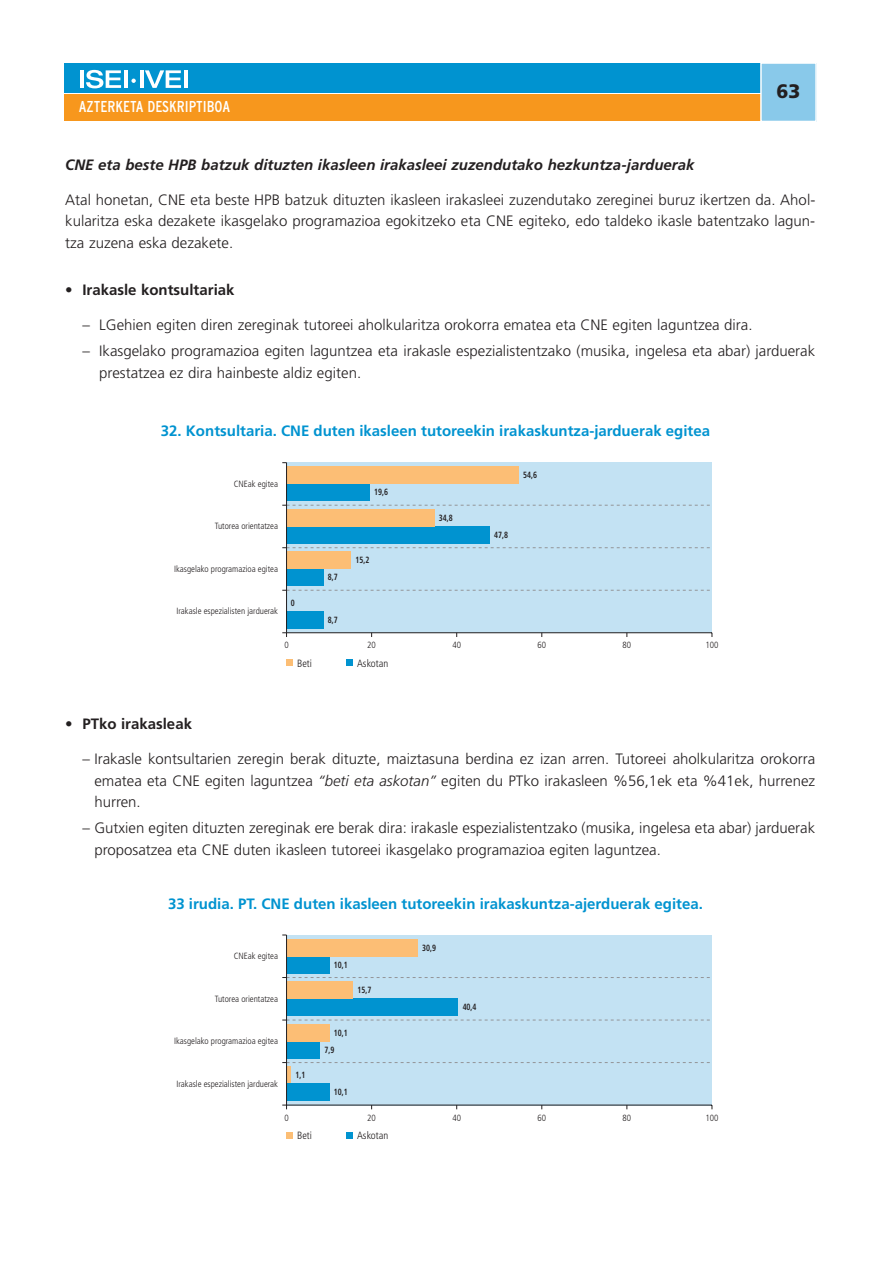
<style>
.page{position:relative;width:893px;height:1263px;background:#fff}
.page>*{position:absolute;margin:0;border:0;box-sizing:border-box;transform-origin:0 0}
.t1{font:900 19.5px "Frutiger";color:#231f20}
.t2{font:condensed 15.75px "Interstate";color:#fff}
.t3{font:300 15px/21.8px "Frutiger";color:#231f20;text-align:justify}
.t4{font:700 15px "Frutiger";color:#0093d0}
.t5{font:italic 700 15px "Frutiger";color:#231f20}
.t6{font:700 15px "Frutiger";color:#231f20}
.t7{font:300 condensed 10.5px "Frutiger";color:#231f20}
.t8{font:300 condensed 9px "Frutiger";color:#231f20}
.t9{font:700 condensed 9px "Frutiger";color:#231f20;scale:.85 1}
.s1{font-style:italic}
</style>
<div class="page">
<div style="left:64px;top:64px;width:697px;height:29px;background:#0093d0"></div>
<div style="left:64px;top:95px;width:697px;height:26px;background:#f7971d"></div>
<svg style="left:131px;top:79px;width:5px;height:4px"></svg>
<hr style="left:80px;top:70px;width:4px;height:18px;background:#fff">
<svg style="left:86px;top:70px;width:35px;height:18px"></svg>
<hr style="left:124px;top:70px;width:3px;height:18px;background:#fff">
<hr style="left:140px;top:70px;width:3px;height:18px;background:#fff">
<svg style="left:145px;top:70px;width:36px;height:18px"></svg>
<hr style="left:184px;top:70px;width:3px;height:18px;background:#fff">
<div style="left:761px;top:63px;width:55px;height:58px;background:#89c9ea"></div>
<div style="left:760px;top:62px;width:56px;height:60px;border:2px solid #fff"></div>
<div style="left:286px;top:463px;width:426px;height:170px;background:#c3e2f3"></div>
<svg style="left:282px;top:590px;width:428px;height:1px"></svg>
<svg style="left:282px;top:547px;width:428px;height:1px"></svg>
<svg style="left:282px;top:505px;width:428px;height:1px"></svg>
<div style="left:286px;top:612px;width:37px;height:17px;background:#0093d0"></div>
<hr style="left:286px;top:633px;width:426px;height:1px;background:#231f20">
<div style="left:286px;top:569px;width:37px;height:17px;background:#0093d0"></div>
<div style="left:286px;top:552px;width:65px;height:17px;background:#fcbe75"></div>
<div style="left:286px;top:526px;width:204px;height:17px;background:#0093d0"></div>
<div style="left:286px;top:509px;width:148px;height:17px;background:#fcbe75"></div>
<div style="left:286px;top:484px;width:84px;height:17px;background:#0093d0"></div>
<div style="left:286px;top:467px;width:233px;height:17px;background:#fcbe75"></div>
<hr style="left:286px;top:463px;width:1px;height:170px;background:#231f20">
<div style="left:346px;top:660px;width:7px;height:6px;background:#0093d0"></div>
<div style="left:286px;top:660px;width:7px;height:6px;background:#fcbe75"></div>
<div style="left:286px;top:935px;width:426px;height:170px;background:#c3e2f3"></div>
<div style="left:286px;top:1067px;width:5px;height:17px;background:#fcbe75"></div>
<svg style="left:282px;top:1062px;width:428px;height:1px"></svg>
<svg style="left:282px;top:1020px;width:428px;height:1px"></svg>
<svg style="left:282px;top:977px;width:428px;height:1px"></svg>
<div style="left:286px;top:1084px;width:43px;height:17px;background:#0093d0"></div>
<hr style="left:286px;top:1105px;width:426px;height:1px;background:#231f20">
<div style="left:286px;top:1041px;width:34px;height:17px;background:#0093d0"></div>
<div style="left:286px;top:1024px;width:43px;height:17px;background:#fcbe75"></div>
<div style="left:286px;top:999px;width:172px;height:17px;background:#0093d0"></div>
<div style="left:286px;top:982px;width:67px;height:17px;background:#fcbe75"></div>
<div style="left:286px;top:956px;width:43px;height:17px;background:#0093d0"></div>
<div style="left:286px;top:939px;width:132px;height:17px;background:#fcbe75"></div>
<hr style="left:286px;top:935px;width:1px;height:170px;background:#231f20">
<div style="left:346px;top:1132px;width:7px;height:6px;background:#0093d0"></div>
<div style="left:286px;top:1132px;width:7px;height:6px;background:#fcbe75"></div>
<p class="t2" style="left:79px;top:101px;width:153px">AZTERKETA DESKRIPTIBOA</p>
<h1 class="t1" style="left:776px;top:83px;width:25px">63</h1>
<p class="t5" style="left:65px;top:159px;width:630px">CNE eta beste HPB batzuk dituzten ikasleen irakasleei zuzendutako hezkuntza-jarduerak</p>
<p class="t3" style="left:65px;top:190px;width:751px">Atal honetan, CNE eta beste HPB batzuk dituzten ikasleen irakasleei zuzendutako zereginei buruz ikertzen da. Ahol&shy;kularitza eska dezakete ikasgelako programazioa egokitzeko eta CNE egiteko, edo taldeko ikasle batentzako lagun&shy;tza zuzena eska dezakete.</p>
<p class="t6" style="left:65px;top:284px;width:171px">• Irakasle kontsultariak</p>
<p class="t3" style="left:82px;top:315px;width:671px">– LGehien egiten diren zereginak tutoreei aholkularitza orokorra ematea eta CNE egiten laguntzea dira.</p>
<p class="t3" style="left:99px;top:341px;width:717px;text-indent:-17px">– Ikasgelako programazioa egiten laguntzea eta irakasle espezialistentzako (musika, ingelesa eta abar) jarduerak prestatzea ez dira hainbeste aldiz egiten.</p>
<p class="t4" style="left:161px;top:425px;width:550px">32. Kontsultaria. CNE duten ikasleen tutoreekin irakaskuntza-jarduerak egitea</p>
<p class="t8" style="left:234px;top:480px;width:46px">CNEak egitea</p>
<p class="t8" style="left:215px;top:523px;width:65px">Tutorea orientatzea</p>
<p class="t8" style="left:174px;top:565px;width:105px">Ikasgelako programazioa egitea</p>
<p class="t8" style="left:176px;top:608px;width:103px">Irakasle espezialisten jarduerak</p>
<p class="t9" style="left:291px;top:599px;width:6px">0</p>
<p class="t8" style="left:284px;top:642px;width:6px">0</p>
<p class="t9" style="left:328px;top:574px;width:13px">8,7</p>
<p class="t9" style="left:328px;top:616px;width:13px">8,7</p>
<p class="t9" style="left:374px;top:489px;width:18px">19,6</p>
<p class="t9" style="left:355px;top:557px;width:18px">15,2</p>
<p class="t9" style="left:439px;top:514px;width:18px">34,8</p>
<p class="t9" style="left:523px;top:472px;width:18px">54,6</p>
<p class="t9" style="left:494px;top:531px;width:18px">47,8</p>
<p class="t8" style="left:367px;top:642px;width:10px">20</p>
<p class="t8" style="left:452px;top:642px;width:10px">40</p>
<p class="t8" style="left:537px;top:642px;width:10px">60</p>
<p class="t8" style="left:622px;top:642px;width:10px">80</p>
<p class="t8" style="left:705px;top:642px;width:15px">100</p>
<p class="t7" style="left:297px;top:659px;width:16px">Beti</p>
<p class="t7" style="left:357px;top:659px;width:33px">Askotan</p>
<p class="t6" style="left:65px;top:718px;width:128px">• PTko irakasleak</p>
<p class="t3" style="left:94px;top:749px;width:722px;text-indent:-12px">– Irakasle kontsultarien zeregin berak dituzte, maiztasuna berdina ez izan arren. Tutoreei aholkularitza orokorra ematea eta CNE egiten laguntzea <span class="s1">“beti eta askotan”</span> egiten du PTko irakasleen %56,1ek eta %41ek, hurrenez hurren.</p>
<p class="t3" style="left:94px;top:818px;width:722px;text-indent:-12px">– Gutxien egiten dituzten zereginak ere berak dira: irakasle espezialistentzako (musika, ingelesa eta abar) jarduerak proposatzea eta CNE duten ikasleen tutoreei ikasgelako programazioa egiten laguntzea.</p>
<p class="t4" style="left:168px;top:898px;width:536px">33 irudia. PT. CNE duten ikasleen tutoreekin irakaskuntza-ajerduerak egitea.</p>
<p class="t8" style="left:234px;top:952px;width:46px">CNEak egitea</p>
<p class="t8" style="left:215px;top:995px;width:65px">Tutorea orientatzea</p>
<p class="t8" style="left:174px;top:1038px;width:105px">Ikasgelako programazioa egitea</p>
<p class="t8" style="left:176px;top:1080px;width:103px">Irakasle espezialisten jarduerak</p>
<p class="t9" style="left:295px;top:1072px;width:13px">1,1</p>
<p class="t8" style="left:284px;top:1114px;width:6px">0</p>
<p class="t9" style="left:334px;top:961px;width:18px">10,1</p>
<p class="t9" style="left:357px;top:986px;width:18px">15,7</p>
<p class="t9" style="left:334px;top:1029px;width:18px">10,1</p>
<p class="t9" style="left:324px;top:1046px;width:13px">7,9</p>
<p class="t9" style="left:422px;top:944px;width:18px">30,9</p>
<p class="t9" style="left:462px;top:1003px;width:18px">40,4</p>
<p class="t9" style="left:334px;top:1089px;width:18px">10,1</p>
<p class="t8" style="left:367px;top:1114px;width:10px">20</p>
<p class="t8" style="left:452px;top:1114px;width:10px">40</p>
<p class="t8" style="left:537px;top:1114px;width:10px">60</p>
<p class="t8" style="left:622px;top:1114px;width:10px">80</p>
<p class="t8" style="left:705px;top:1114px;width:15px">100</p>
<p class="t7" style="left:297px;top:1131px;width:16px">Beti</p>
<p class="t7" style="left:357px;top:1131px;width:33px">Askotan</p>
</div>
